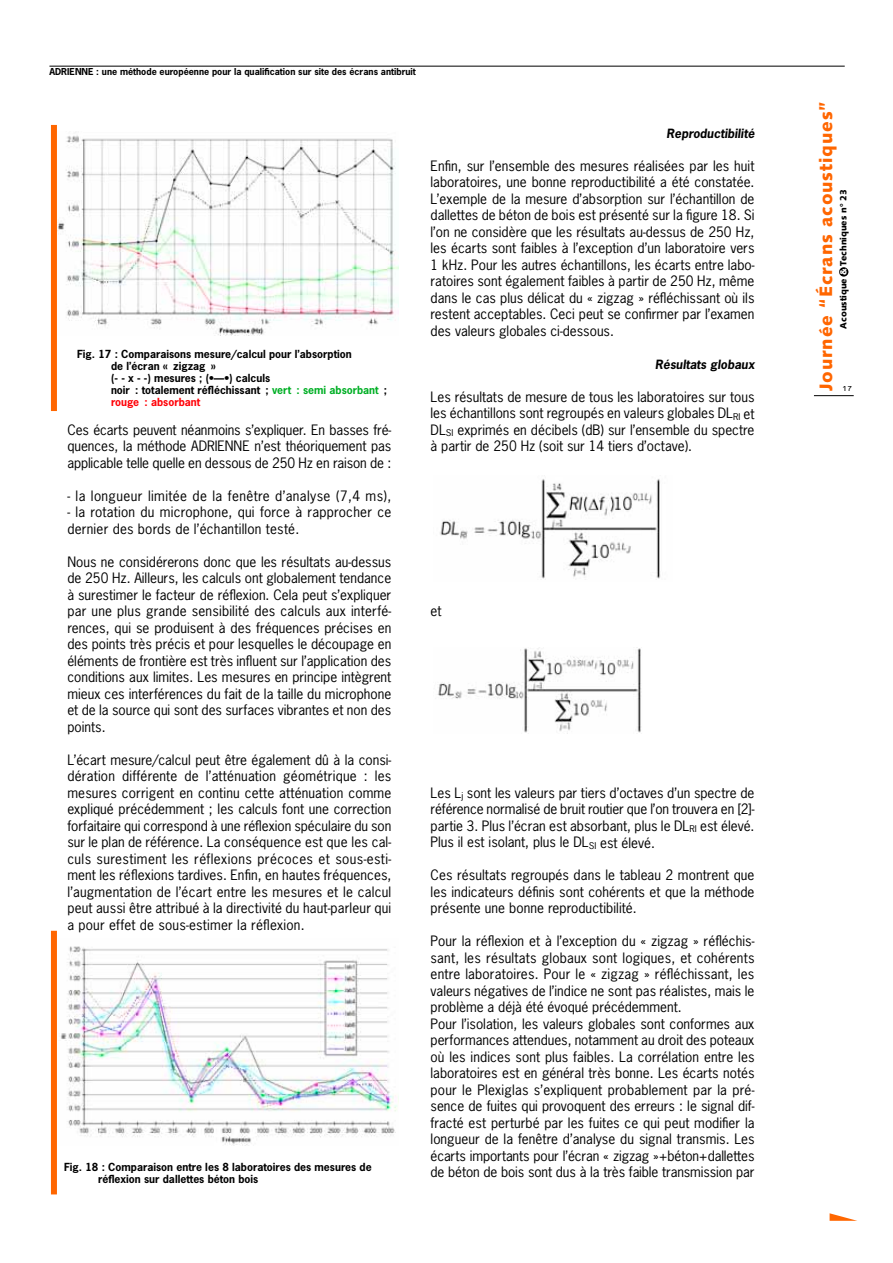
<style>
.page{position:relative;width:893px;height:1263px;background:#fff}
.page>*{position:absolute;margin:0;border:0;box-sizing:border-box;transform-origin:0 0}
.t1{font:900 18px "Syntax";letter-spacing:.05em;color:#f60}
.t2{font:13.5px/16.5px "News Gothic";color:#000;text-align:justify}
.t3{font:13.5px "News Gothic";letter-spacing:.03em;color:#000}
.t4{font:italic 700 12px "News Gothic";color:#000}
.t5{font:700 10.5px/12px "News Gothic";color:#000}
.t6{font:700 9px "News Gothic";color:#000}
.t7{font:900 9px "Syntax";color:#000}
.t8{font:6.9px "OCRB";color:#000;scale:1.08 1}
.s1{color:#00af25}
.s2{color:#ff0007}
.s3{color:#fff}
</style>
<div class="page">
<img style="left:437px;top:648px;width:204px;height:86px">
<img style="left:440px;top:479px;width:221px;height:100px">
<hr style="left:49px;top:66px;width:795px;height:1px;background:#000">
<hr style="left:813px;top:395px;width:40px;height:1px;background:#000">
<div style="left:839px;top:267px;width:9px;height:10px;background:#000;border-radius:50%"></div>
<svg style="left:829px;top:1213px;width:28px;height:8px"></svg>
<img style="left:58px;top:135px;width:340px;height:200px">
<div style="left:51px;top:125px;width:6px;height:286px;background:#f60"></div>
<img style="left:61px;top:946px;width:336px;height:199px">
<div style="left:51px;top:931px;width:6px;height:263px;background:#f60"></div>
<p class="t6" style="left:49px;top:68px;width:368px">ADRIENNE : une méthode européenne pour la qualification sur site des écrans antibruit</p>
<p class="t5" style="left:111px;top:349px;width:278px;text-indent:-34px">Fig. 17 : Comparaisons mesure/calcul pour l’absorption<br>de l’écran « zigzag »<br>(- - x - -) mesures ; (•—•) calculs<br>noir : totalement réfléchissant ; <span class="s1">vert : semi absorbant</span> ; <span class="s2">rouge : absorbant</span></p>
<p class="t2" style="left:67px;top:423px;width:325px">Ces écarts peuvent néanmoins s’expliquer. En basses fré&shy;quences, la méthode ADRIENNE n’est théoriquement pas applicable telle quelle en dessous de 250 Hz en raison de :</p>
<p class="t3" style="left:67px;top:490px;width:325px">- la longueur limitée de la fenêtre d’analyse (7,4 ms),</p>
<p class="t2" style="left:67px;top:505px;width:325px">- la rotation du microphone, qui force à rapprocher ce dernier des bords de l’échantillon testé.</p>
<p class="t2" style="left:67px;top:555px;width:325px">Nous ne considérerons donc que les résultats au-dessus de 250 Hz. Ailleurs, les calculs ont globalement tendance à surestimer le facteur de réflexion. Cela peut s’expliquer par une plus grande sensibilité des calculs aux interfé&shy;rences, qui se produisent à des fréquences précises en des points très précis et pour lesquelles le découpage en éléments de frontière est très influent sur l’application des conditions aux limites. Les mesures en principe intègrent mieux ces interférences du fait de la taille du microphone et de la source qui sont des surfaces vibrantes et non des points.</p>
<p class="t2" style="left:67px;top:753px;width:325px">L’écart mesure/calcul peut être également dû à la consi&shy;dération différente de l’atténuation géométrique : les mesures corrigent en continu cette atténuation comme expliqué précédemment ; les calculs font une correction forfaitaire qui correspond à une réflexion spéculaire du son sur le plan de référence. La conséquence est que les cal&shy;culs surestiment les réflexions précoces et sous-esti&shy;ment les réflexions tardives. Enfin, en hautes fréquences, l’augmentation de l’écart entre les mesures et le calcul peut aussi être attribué à la directivité du haut-parleur qui a pour effet de sous-estimer la réflexion.</p>
<p class="t5" style="left:98px;top:1162px;width:275px;text-indent:-34px">Fig. 18 : Comparaison entre les 8 laboratoires des mesures de réflexion sur dallettes béton bois</p>
<p class="t4" style="left:666px;top:129px;width:89px">Reproductibilité</p>
<p class="t2" style="left:430px;top:159px;width:325px">Enfin, sur l’ensemble des mesures réalisées par les huit laboratoires, une bonne reproductibilité a été constatée.<br>L’exemple de la mesure d’absorption sur l’échantillon de dallettes de béton de bois est présenté sur la figure 18. Si l’on ne considère que les résultats au-dessus de 250 Hz, les écarts sont faibles à l’exception d’un laboratoire vers 1 kHz. Pour les autres échantillons, les écarts entre labo&shy;ratoires sont également faibles à partir de 250 Hz, même dans le cas plus délicat du « zigzag » réfléchissant où ils restent acceptables. Ceci peut se confirmer par l’examen des valeurs globales ci-dessous.</p>
<p class="t4" style="left:655px;top:360px;width:101px">Résultats globaux</p>
<p class="t2" style="left:430px;top:390px;width:325px">Les résultats de mesure de tous les laboratoires sur tous les échantillons sont regroupés en valeurs globales DL<sub>RI</sub> et DL<sub>SI</sub> exprimés en décibels (dB) sur l’ensemble du spectre à partir de 250 Hz (soit sur 14 tiers d’octave).</p>
<p class="t2" style="left:430px;top:604px;width:13px">et</p>
<p class="t2" style="left:430px;top:786px;width:325px">Les L<sub>j</sub> sont les valeurs par tiers d’octaves d’un spectre de référence normalisé de bruit routier que l’on trouvera en [2]- partie 3. Plus l’écran est absorbant, plus le DL<sub>RI</sub> est élevé.<br>Plus il est isolant, plus le DL<sub>SI</sub> est élevé.</p>
<p class="t2" style="left:430px;top:868px;width:325px">Ces résultats regroupés dans le tableau 2 montrent que les indicateurs définis sont cohérents et que la méthode présente une bonne reproductibilité.</p>
<p class="t2" style="left:430px;top:934px;width:325px;text-align:left">Pour la réflexion et à l’exception du « zigzag » réfléchis&shy;sant, les résultats globaux sont logiques, et cohérents entre laboratoires. Pour le « zigzag » réfléchissant, les valeurs négatives de l’indice ne sont pas réalistes, mais le problème a déjà été évoqué précédemment.<br>Pour l’isolation, les valeurs globales sont conformes aux performances attendues, notamment au droit des poteaux où les indices sont plus faibles. La corrélation entre les laboratoires est en général très bonne. Les écarts notés pour le Plexiglas s’expliquent probablement par la pré&shy;sence de fuites qui provoquent des erreurs : le signal dif&shy;fracté est perturbé par les fuites ce qui peut modifier la longueur de la fenêtre d’analyse du signal transmis. Les écarts importants pour l’écran « zigzag »+béton+dallettes de béton de bois sont dus à la très faible transmission par</p>
<h1 class="t1" style="left:818px;top:391px;width:291px;rotate:-90deg">Journée “Écrans acoustiques”</h1>
<p class="t7" style="left:839px;top:329px;width:141px;rotate:-90deg">Acoustique <span class="s3">&amp;</span> Techniques n° 23</p>
<p class="t8" style="left:842px;top:386px;width:11px">17</p>
</div>
